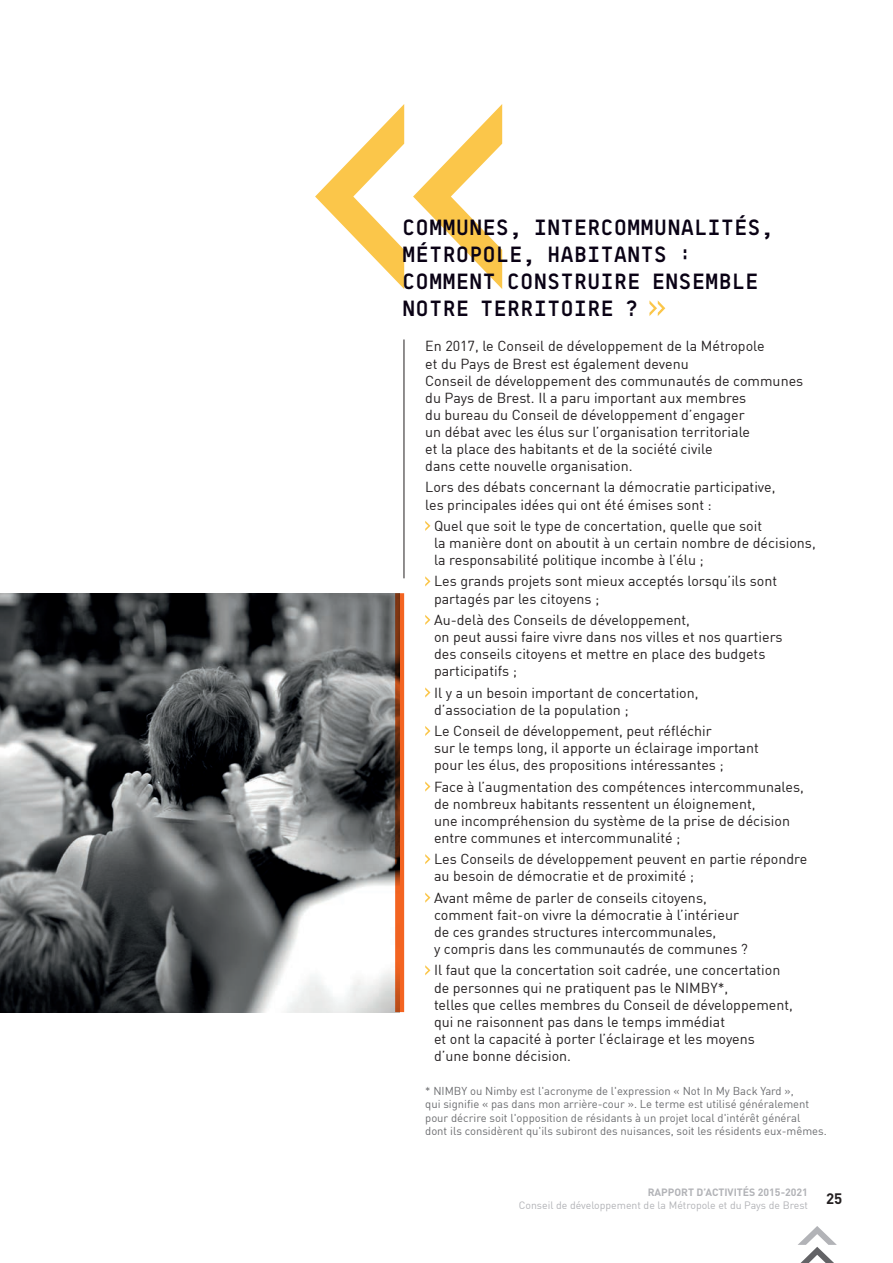
<style>
.page{position:relative;width:893px;height:1263px;background:#fff}
.page>*{position:absolute;margin:0;border:0;box-sizing:border-box;transform-origin:0 0}
.t1{font:600 22.5px/27px "BB Manual Mono Pro TX";color:#0a0215}
.t2{font:14.25px/17.1px "DIN";color:#231f20}
.t3{font:11.25px/13.5px "DIN";color:#6c6d70}
.t4{font:10.5px/12.6px "DIN";color:#b2b3b7}
.s1{font-weight:700}
</style>
<div class="page">
<svg style="left:798px;top:1226px;width:39px;height:37px"></svg>
<svg style="left:425px;top:521px;width:5px;height:10px"></svg>
<svg style="left:425px;top:576px;width:5px;height:10px"></svg>
<svg style="left:425px;top:615px;width:5px;height:10px"></svg>
<svg style="left:425px;top:687px;width:5px;height:11px"></svg>
<svg style="left:425px;top:726px;width:5px;height:10px"></svg>
<svg style="left:425px;top:781px;width:5px;height:11px"></svg>
<svg style="left:425px;top:854px;width:5px;height:10px"></svg>
<svg style="left:425px;top:892px;width:5px;height:11px"></svg>
<svg style="left:425px;top:965px;width:5px;height:10px"></svg>
<img style="left:0;top:593px;width:395px;height:419px">
<svg style="left:395px;top:593px;width:9px;height:419px;background:#b94e1b"></svg>
<svg style="left:413px;top:104px;width:89px;height:185px"></svg>
<svg style="left:315px;top:104px;width:89px;height:185px"></svg>
<svg style="left:649px;top:300px;width:16px;height:16px"></svg>
<hr style="left:404px;top:339px;width:1px;height:239px;background:#231f20">
<h1 class="t1" style="left:402px;top:214px;width:373px">COMMUNES, INTERCOMMUNALITÉS,<br>MÉTROPOLE, HABITANTS :<br>COMMENT CONSTRUIRE ENSEMBLE<br>NOTRE TERRITOIRE ?</h1>
<p class="t2" style="left:425px;top:337px;width:380px">En 2017, le Conseil de développement de la Métropole<br>et du Pays de Brest est également devenu<br>Conseil de développement des communautés de communes du Pays de Brest. Il a paru important aux membres<br>du bureau du Conseil de développement d’engager<br>un débat avec les élus sur l’organisation territoriale<br>et la place des habitants et de la société civile<br>dans cette nouvelle organisation.</p>
<p class="t2" style="left:425px;top:478px;width:352px">Lors des débats concernant la démocratie participative, les principales idées qui ont été émises sont :</p>
<p class="t2" style="left:434px;top:517px;width:383px">Quel que soit le type de concertation, quelle que soit<br>la manière dont on aboutit à un certain nombre de décisions, la responsabilité politique incombe à l’élu ;</p>
<p class="t2" style="left:434px;top:572px;width:345px">Les grands projets sont mieux acceptés lorsqu’ils sont partagés par les citoyens ;</p>
<p class="t2" style="left:434px;top:611px;width:350px">Au-delà des Conseils de développement,<br>on peut aussi faire vivre dans nos villes et nos quartiers des conseils citoyens et mettre en place des budgets participatifs ;</p>
<p class="t2" style="left:434px;top:684px;width:266px">Il y a un besoin important de concertation, d’association de la population ;</p>
<p class="t2" style="left:434px;top:722px;width:326px">Le Conseil de développement, peut réfléchir<br>sur le temps long, il apporte un éclairage important pour les élus, des propositions intéressantes ;</p>
<p class="t2" style="left:434px;top:778px;width:371px">Face à l’augmentation des compétences intercommunales, de nombreux habitants ressentent un éloignement,<br>une incompréhension du système de la prise de décision entre communes et intercommunalité ;</p>
<p class="t2" style="left:434px;top:850px;width:375px">Les Conseils de développement peuvent en partie répondre au besoin de démocratie et de proximité ;</p>
<p class="t2" style="left:434px;top:889px;width:315px">Avant même de parler de conseils citoyens, comment fait-on vivre la démocratie à l’intérieur de ces grandes structures intercommunales,<br>y compris dans les communautés de communes ?</p>
<p class="t2" style="left:434px;top:961px;width:360px">Il faut que la concertation soit cadrée, une concertation de personnes qui ne pratiquent pas le NIMBY*,<br>telles que celles membres du Conseil de développement, qui ne raisonnent pas dans le temps immédiat<br>et ont la capacité à porter l’éclairage et les moyens d’une bonne décision.</p>
<p class="t3" style="left:425px;top:1084px;width:403px">* NIMBY ou Nimby est l'acronyme de l'expression « Not In My Back Yard »,<br>qui signifie « pas dans mon arrière-cour ». Le terme est utilisé généralement pour décrire soit l'opposition de résidants à un projet local d'intérêt général<br>dont ils considèrent qu'ils subiront des nuisances, soit les résidents eux-mêmes.</p>
<p class="t4" style="left:519px;top:1186px;width:325px;text-indent:129px"><span class="s1">RAPPORT D’ACTIVITÉS 2015-2021<br></span>Conseil de développement de la Métropole et du Pays de Brest <sup>25</sup></p>
</div>
